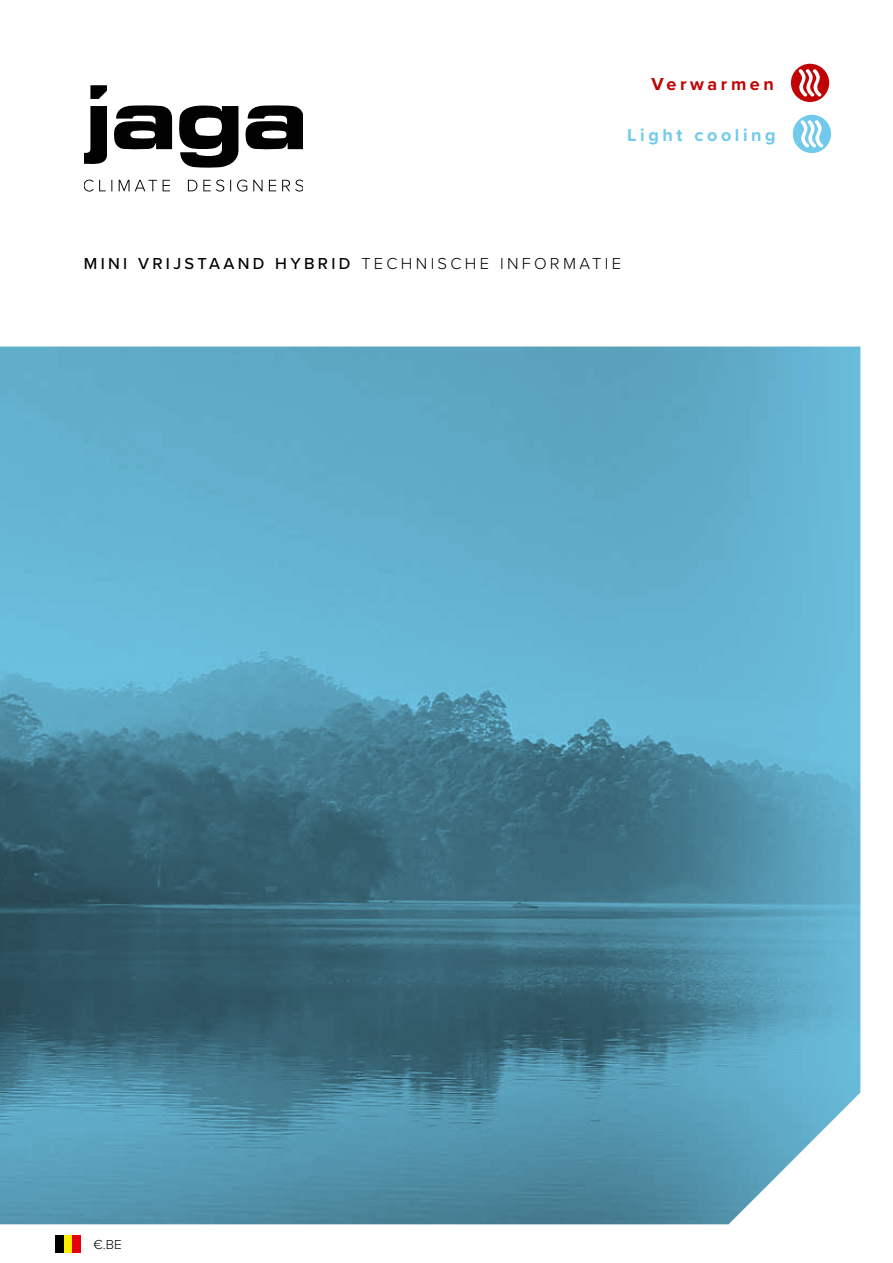
<style>
.page{position:relative;width:893px;height:1263px;background:#fff}
.page>*{position:absolute;margin:0;border:0;box-sizing:border-box;transform-origin:0 0}
.t1{font:700 18px "Proxima Nova";letter-spacing:.2em;color:#71caeb}
.t2{font:700 18px "Proxima Nova";letter-spacing:.2em;color:#c00304}
.t3{font:500 16.5px "Proxima Nova";letter-spacing:.2em;color:#000}
.t4{font:300 13.5px "Proxima Nova";color:#000}
.s1{font-weight:300}
</style>
<div class="page">
<svg style="left:84px;top:85px;width:219px;height:107px"></svg>
<div style="left:55px;top:1235px;width:9px;height:17px;background:#000"></div>
<div style="left:64px;top:1235px;width:8px;height:17px;background:#ffed00"></div>
<div style="left:72px;top:1235px;width:9px;height:17px;background:#e3000b"></div>
<svg style="left:793px;top:115px;width:38px;height:38px"></svg>
<svg style="left:791px;top:64px;width:38px;height:38px"></svg>
<img style="left:0;top:347px;width:860px;height:877px">
<p class="t2" style="left:652px;top:71px;width:124px">Verwarmen</p>
<p class="t1" style="left:627px;top:122px;width:150px">Light cooling</p>
<p class="t3" style="left:84px;top:251px;width:539px">MINI VRIJSTAAND HYBRID <span class="s1">TECHNISCHE INFORMATIE</span></p>
<p class="t4" style="left:94px;top:1234px;width:30px">€.BE</p>
</div>
